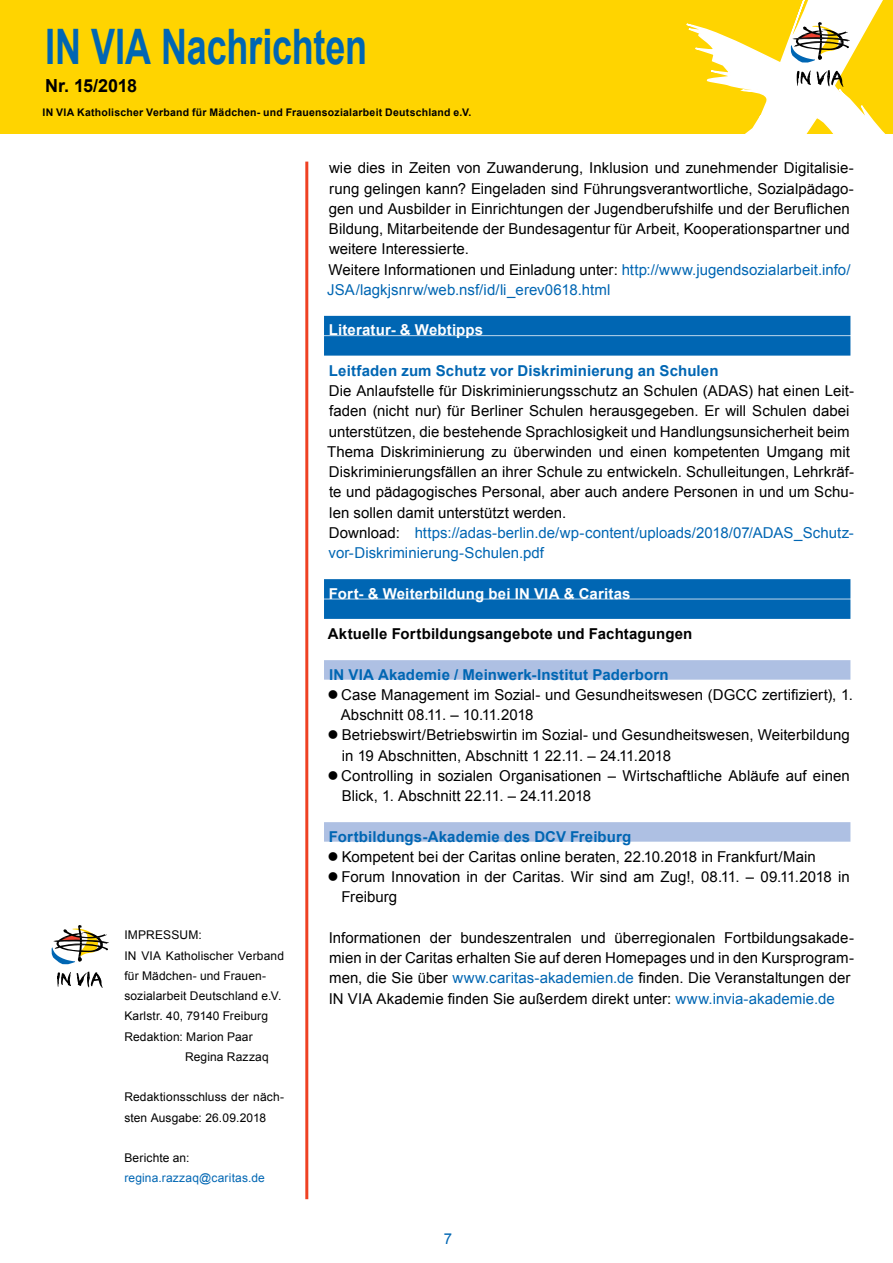
<style>
.page{position:relative;width:893px;height:1263px;background:#fff}
.page>*{position:absolute;margin:0;border:0;box-sizing:border-box;transform-origin:0 0}
.t1{font:700 48.9px "Arial";letter-spacing:-.005em;color:#0066b3;scale:.74 1}
.t2{font:700 18px "Arial";letter-spacing:-.025em;color:#000}
.t3{font:15px/20.2px "Arial";letter-spacing:.005em;color:#000}
.t4{font:700 15px "Arial";letter-spacing:.01em;color:#0066b3}
.t5{font:700 15px "Arial";letter-spacing:.01em;color:#fff}
.t6{font:700 15px "Arial";letter-spacing:.01em;color:#000}
.t7{font:15px "Arial";color:#0066b3}
.t8{font:12px/20.2px "Arial";letter-spacing:.01em;color:#000}
.t9{font:12px "Arial";letter-spacing:.01em;color:#0066b3}
.t10{font:700 10.5px "Arial";letter-spacing:.02em;color:#000}
.s1{color:#0066b3}
</style>
<div class="page">
<div style="left:0;top:0;width:893px;height:133px;background:#ffd400"></div>
<svg style="left:686px;top:0;width:199px;height:133px"></svg>
<hr style="left:305px;top:162px;width:3px;height:1037px;background:#ef4123">
<div style="left:324px;top:316px;width:526px;height:19px;background:#0066b3"></div>
<div style="left:324px;top:336px;width:526px;height:20px;background:#0066b3"></div>
<div style="left:324px;top:579px;width:526px;height:20px;background:#0066b3"></div>
<div style="left:324px;top:599px;width:526px;height:20px;background:#0066b3"></div>
<div style="left:324px;top:660px;width:526px;height:20px;background:#aec0e3"></div>
<div style="left:324px;top:822px;width:526px;height:20px;background:#aec0e3"></div>
<svg style="left:57px;top:972px;width:46px;height:16px"></svg>
<svg style="left:52px;top:925px;width:57px;height:39px"></svg>
<h1 class="t1" style="left:45px;top:14px;width:437px">IN VIA Nachrichten</h1>
<p class="t2" style="left:45px;top:74px;width:94px">Nr. 15/2018</p>
<p class="t10" style="left:43px;top:105px;width:430px">IN VIA Katholischer Verband für Mädchen- und Frauensozialarbeit Deutschland e.V.</p>
<p class="t8" style="left:124px;top:925px;width:79px">IMPRESSUM:</p>
<p class="t8" style="left:124px;top:945px;width:161px">IN VIA Katholischer Verband</p>
<p class="t8" style="left:124px;top:965px;width:143px">für Mädchen- und Frauen-</p>
<p class="t8" style="left:124px;top:986px;width:158px">sozialarbeit Deutschland e.V.</p>
<p class="t8" style="left:124px;top:1006px;width:145px">Karlstr. 40, 79140 Freiburg</p>
<p class="t8" style="left:124px;top:1026px;width:130px">Redaktion: Marion Paar</p>
<p class="t8" style="left:185px;top:1046px;width:85px">Regina Razzaq</p>
<p class="t8" style="left:124px;top:1087px;width:161px">Redaktionsschluss der näch&shy;sten Ausgabe: 26.09.2018</p>
<p class="t8" style="left:124px;top:1148px;width:67px">Berichte an:</p>
<p class="t9" style="left:124px;top:1170px;width:142px">regina.razzaq@caritas.de</p>
<p class="t3" style="left:327px;top:158px;width:528px">wie dies in Zeiten von Zuwanderung, Inklusion und zunehmender Digitalisie&shy;rung gelingen kann? Eingeladen sind Führungsverantwortliche, Sozialpädago&shy;gen und Ausbilder in Einrichtungen der Jugendberufshilfe und der Beruflichen Bildung, Mitarbeitende der Bundesagentur für Arbeit, Kooperationspartner und weitere Interessierte.<br>Weitere Informationen und Einladung unter: <span class="s1">http://www.jugendsozialarbeit.info/ JSA/lagkjsnrw/web.nsf/id/li_erev0618.html</span></p>
<p class="t5" style="left:329px;top:320px;width:156px">Literatur- &amp; Webtipps</p>
<p class="t4" style="left:329px;top:361px;width:391px">Leitfaden zum Schutz vor Diskriminierung an Schulen</p>
<p class="t3" style="left:327px;top:381px;width:528px">Die Anlaufstelle für Diskriminierungsschutz an Schulen (ADAS) hat einen Leit&shy;faden (nicht nur) für Berliner Schulen herausgegeben. Er will Schulen dabei unterstützen, die bestehende Sprachlosigkeit und Handlungsunsicherheit beim Thema Diskriminierung zu überwinden und einen kompetenten Umgang mit Diskriminierungsfällen an ihrer Schule zu entwickeln. Schulleitungen, Lehrkräf&shy;te und pädagogisches Personal, aber auch andere Personen in und um Schu&shy;len sollen damit unterstützt werden.<br>Download: <span class="s1">https://adas-berlin.de/wp-content/uploads/2018/07/ADAS_Schutz&shy;vor-Diskriminierung-Schulen.pdf</span></p>
<p class="t5" style="left:329px;top:583px;width:303px">Fort- &amp; Weiterbildung bei IN VIA &amp; Caritas</p>
<p class="t6" style="left:328px;top:624px;width:366px">Aktuelle Fortbildungsangebote und Fachtagungen</p>
<p class="t4" style="left:329px;top:664px;width:341px">IN VIA Akademie / Meinwerk-Institut Paderborn</p>
<p class="t3" style="left:341px;top:685px;width:514px">Case Management im Sozial- und Gesundheitswesen (DGCC zertifiziert), 1.<br>Abschnitt 08.11. – 10.11.2018<br>Betriebswirt/Betriebswirtin im Sozial- und Gesundheitswesen, Weiterbildung in 19 Abschnitten, Abschnitt 1 22.11. – 24.11.2018<br>Controlling in sozialen Organisationen – Wirtschaftliche Abläufe auf einen Blick, 1. Abschnitt 22.11. – 24.11.2018</p>
<p class="t4" style="left:329px;top:826px;width:304px">Fortbildungs-Akademie des DCV Freiburg</p>
<p class="t3" style="left:342px;top:847px;width:510px">Kompetent bei der Caritas online beraten, 22.10.2018 in Frankfurt/Main<br>Forum Innovation in der Caritas. Wir sind am Zug!, 08.11. – 09.11.2018 in<br>Freiburg</p>
<p class="t3" style="left:329px;top:928px;width:527px">Informationen der bundeszentralen und überregionalen Fortbildungsakade&shy;mien in der Caritas erhalten Sie auf deren Homepages und in den Kursprogram&shy;men, die Sie über <span class="s1">www.caritas-akademien.de</span> finden. Die Veranstaltungen der IN VIA Akademie finden Sie außerdem direkt unter: <span class="s1">www.invia-akademie.de</span></p>
<p class="t7" style="left:444px;top:1229px;width:10px">7</p>
</div>
